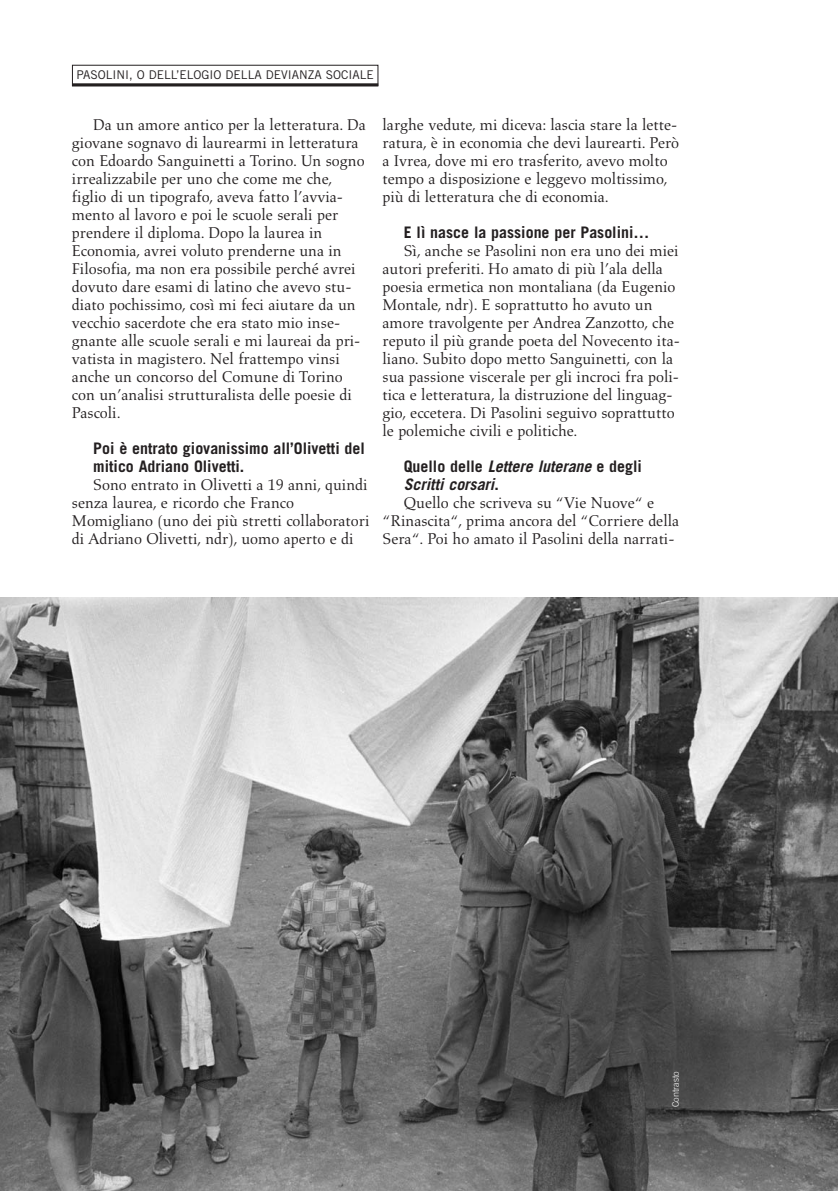
<style>
.page{position:relative;width:838px;height:1191px;background:#fff}
.page>*{position:absolute;margin:0;border:0;box-sizing:border-box;transform-origin:0 0}
.t1{font:15.9px/18px "Aldus";color:#231f20}
.t2{font:700 15.9px/18px "Trade Gothic";color:#231f20}
.t3{font:italic 700 15.9px/18px "Trade Gothic";color:#231f20}
.t4{font:12px "Trade Gothic";color:#231f20}
.t5{font:300 9px "Trade Gothic";color:#fff}
.s1{font-style:normal}
</style>
<div class="page">
<div style="left:72px;top:65px;width:306px;height:21px;border:1px solid #231f20"></div>
<hr style="left:72px;top:83px;width:306px;height:3px;background:#231f20">
<img style="left:0;top:598px;width:837px;height:592px">
<p class="t4" style="left:76px;top:70px;width:299px">PASOLINI, O DELL’ELOGIO DELLA DEVIANZA SOCIALE</p>
<p class="t1" style="left:72px;top:117px;width:295px;text-indent:21px">Da un amore antico per la letteratura. Da giovane sognavo di laurearmi in letteratura con Edoardo Sanguinetti a Torino. Un sogno irrealizzabile per uno che come me che, figlio di un tipografo, aveva fatto l’avvia&shy;mento al lavoro e poi le scuole serali per prendere il diploma. Dopo la laurea in Economia, avrei voluto prenderne una in Filosofia, ma non era possibile perché avrei dovuto dare esami di latino che avevo stu&shy;diato pochissimo, così mi feci aiutare da un vecchio sacerdote che era stato mio inse&shy;gnante alle scuole serali e mi laureai da pri&shy;vatista in magistero. Nel frattempo vinsi anche un concorso del Comune di Torino con un’analisi strutturalista delle poesie di Pascoli.</p>
<p class="t2" style="left:93px;top:440px;width:273px">Poi è entrato giovanissimo all’Olivetti del mitico Adriano Olivetti.</p>
<p class="t1" style="left:72px;top:477px;width:299px;text-indent:21px">Sono entrato in Olivetti a 19 anni, quindi senza laurea, e ricordo che Franco Momigliano (uno dei più stretti collaboratori di Adriano Olivetti, ndr), uomo aperto e di</p>
<p class="t1" style="left:382px;top:117px;width:298px">larghe vedute, mi diceva: lascia stare la lette&shy;ratura, è in economia che devi laurearti. Però a Ivrea, dove mi ero trasferito, avevo molto tempo a disposizione e leggevo moltissimo, più di letteratura che di economia.</p>
<p class="t2" style="left:404px;top:224px;width:247px">E lì nasce la passione per Pasolini…</p>
<p class="t1" style="left:382px;top:243px;width:299px;text-indent:21px">Sì, anche se Pasolini non era uno dei miei autori preferiti. Ho amato di più l’ala della poesia ermetica non montaliana (da Eugenio Montale, ndr). E soprattutto ho avuto un amore travolgente per Andrea Zanzotto, che reputo il più grande poeta del Novecento ita&shy;liano. Subito dopo metto Sanguinetti, con la sua passione viscerale per gli incroci fra poli&shy;tica e letteratura, la distruzione del linguag&shy;gio, eccetera. Di Pasolini seguivo soprattutto le polemiche civili e politiche.</p>
<p class="t3" style="left:404px;top:458px;width:240px"><span class="s1">Quello delle</span> Lettere luterane<span class="s1">e degli<br></span>Scritti corsari<span class="s1">.</span></p>
<p class="t1" style="left:382px;top:495px;width:298px;text-align:center">Quello che scriveva su “Vie Nuove“ e “Rinascita“, prima ancora del “Corriere della<br>Sera“. Poi ho amato il Pasolini della narrati-</p>
<p class="t5" style="left:672px;top:1107px;width:37px;rotate:-90deg">Contrasto</p>
</div>
